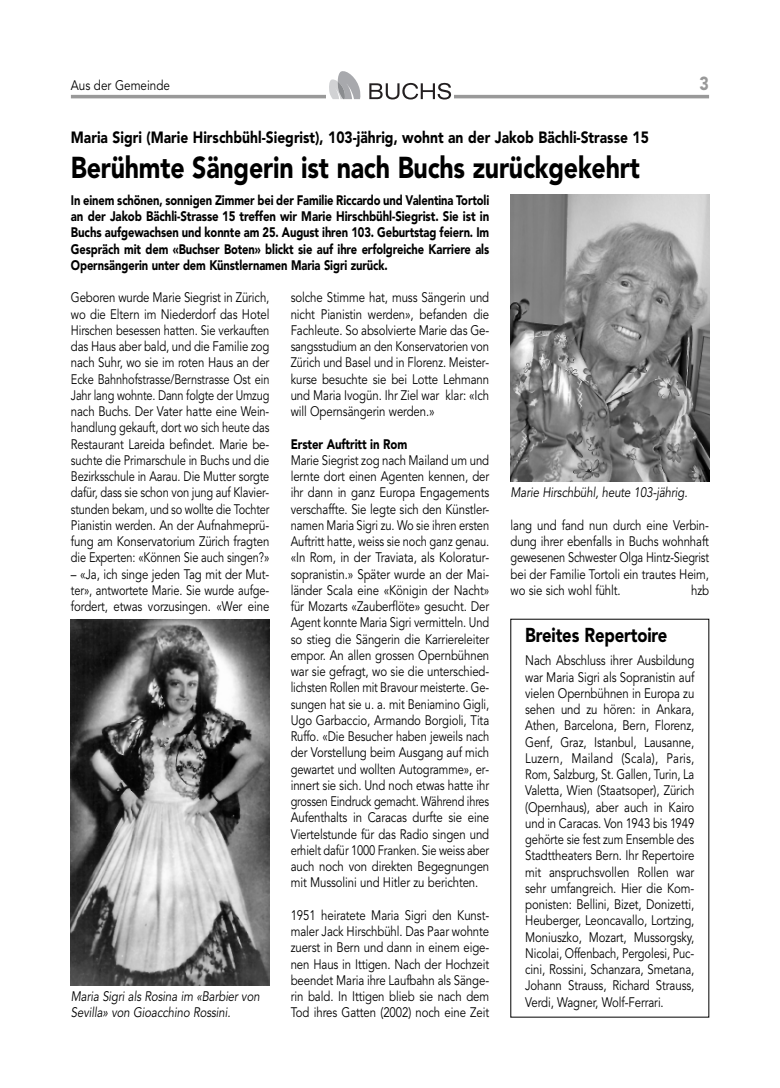
<style>
.page{position:relative;width:780px;height:1088px;background:#fff}
.page>*{position:absolute;margin:0;border:0;box-sizing:border-box;transform-origin:0 0}
.t1{font:900 30px "Avenir LT Std";letter-spacing:-.01em;color:#000;scale:.83 1}
.t2{font:900 20px "Avenir LT Std";letter-spacing:-.01em;color:#000;scale:.83 1}
.t3{font:900 18.75px "Avenir LT Std";color:#999;scale:.85 1}
.t4{font:900 16.25px "Avenir LT Std";color:#000;scale:.85 1}
.t5{font:13.75px/16.2px "Avenir LT Std";letter-spacing:-.01em;color:#000;text-align:justify;scale:.83 1}
.t6{font:900 13.75px/16.2px "Avenir LT Std";letter-spacing:-.01em;color:#000;text-align:justify;scale:.81 1}
.t7{font:italic 13.75px/16.2px "Avenir LT Std";letter-spacing:-.01em;color:#000;scale:.83 1}
.t8{font:13.75px "Avenir LT Std";letter-spacing:-.01em;color:#000;scale:.85 1}
.s1{font-weight:900}
</style>
<div class="page">
<hr style="left:71px;top:95px;width:638px;height:3px;background:#999">
<div style="left:326px;top:60px;width:128px;height:62px;background:#fff"></div>
<svg style="left:329px;top:71px;width:31px;height:28px"></svg>
<svg style="left:369px;top:83px;width:82px;height:16px"></svg>
<img style="left:71px;top:619px;width:198px;height:366px">
<img style="left:510px;top:195px;width:199px;height:286px">
<p class="t8" style="left:71px;top:79px;width:118px">Aus der Gemeinde</p>
<p class="t3" style="left:699px;top:75px;width:13px">3</p>
<p class="t4" style="left:71px;top:131px;width:681px">Maria Sigri (Marie Hirschbühl-Siegrist), 103-jährig, wohnt an der Jakob Bächli-Strasse 15</p>
<p class="t1" style="left:71px;top:156px;width:687px">Berühmte Sängerin ist nach Buchs zurückgekehrt</p>
<p class="t6" style="left:71px;top:193px;width:518px">In einem schönen, sonnigen Zimmer bei der Familie Riccardo und Valentina Tortoli an der Jakob Bächli-Strasse 15 treffen wir Marie Hirschbühl-Siegrist. Sie ist in Buchs aufgewachsen und konnte am 25. August ihren 103. Geburtstag feiern. Im Gespräch mit dem «Buchser Boten» blickt sie auf ihre erfolgreiche Karriere als Opernsängerin unter dem Künstlernamen Maria Sigri zurück.</p>
<p class="t5" style="left:71px;top:290px;width:241px">Geboren wurde Marie Siegrist in Zürich, wo die Eltern im Niederdorf das Hotel Hirschen besessen hatten. Sie verkauften das Haus aber bald, und die Familie zog nach Suhr, wo sie im roten Haus an der Ecke Bahnhofstrasse/Bernstrasse Ost ein Jahr lang wohnte. Dann folgte der Umzug nach Buchs. Der Vater hatte eine Wein&shy;handlung gekauft, dort wo sich heute das Restaurant Lareida befindet. Marie be&shy;suchte die Primarschule in Buchs und die Bezirksschule in Aarau. Die Mutter sorgte dafür, dass sie schon von jung auf Klavier&shy;stunden bekam, und so wollte die Tochter Pianistin werden. An der Aufnahmeprü&shy;fung am Konservatorium Zürich fragten die Experten: «Können Sie auch singen?»</p>
<p class="t5" style="left:71px;top:567px;width:241px">– «Ja, ich singe jeden Tag mit der Mut&shy;ter», antwortete Marie. Sie wurde aufge&shy;fordert, etwas vorzusingen. «Wer eine</p>
<p class="t7" style="left:71px;top:989px;width:229px">Maria Sigri als Rosina im «Barbier von<br>Sevilla» von Gioacchino Rossini.</p>
<p class="t5" style="left:291px;top:290px;width:241px">solche Stimme hat, muss Sängerin und nicht Pianistin werden», befanden die Fachleute. So absolvierte Marie das Ge&shy;sangsstudium an den Konservatorien von Zürich und Basel und in Florenz. Meister&shy;kurse besuchte sie bei Lotte Lehmann und Maria Ivogün. Ihr Ziel war klar: «Ich will Opernsängerin werden.»</p>
<p class="t5" style="left:291px;top:437px;width:241px;text-align:left"><span class="s1">Erster Auftritt in Rom<br></span>Marie Siegrist zog nach Mailand um und lernte dort einen Agenten kennen, der ihr dann in ganz Europa Engagements verschaffte. Sie legte sich den Künstler&shy;namen Maria Sigri zu. Wo sie ihren ersten Auftritt hatte, weiss sie noch ganz genau. «In Rom, in der Traviata, als Koloratur&shy;sopranistin.» Später wurde an der Mai&shy;länder Scala eine «Königin der Nacht» für Mozarts «Zauberflöte» gesucht. Der Agent konnte Maria Sigri vermitteln. Und so stieg die Sängerin die Karriereleiter empor. An allen grossen Opernbühnen war sie gefragt, wo sie die unterschied&shy;lichsten Rollen mit Bravour meisterte. Ge&shy;sungen hat sie u. a. mit Beniamino Gigli, Ugo Garbaccio, Armando Borgioli, Tita Ruffo. «Die Besucher haben jeweils nach der Vorstellung beim Ausgang auf mich gewartet und wollten Autogramme», er&shy;innert sie sich. Und noch etwas hatte ihr grossen Eindruck gemacht. Während ihres Aufenthalts in Caracas durfte sie eine Viertelstunde für das Radio singen und erhielt dafür 1000 Franken. Sie weiss aber auch noch von direkten Begegnungen mit Mussolini und Hitler zu berichten.</p>
<p class="t5" style="left:291px;top:908px;width:241px">1951 heiratete Maria Sigri den Kunst&shy;maler Jack Hirschbühl. Das Paar wohnte zuerst in Bern und dann in einem eige&shy;nen Haus in Ittigen. Nach der Hochzeit beendet Maria ihre Laufbahn als Sänge&shy;rin bald. In Ittigen blieb sie nach dem Tod ihres Gatten (2002) noch eine Zeit</p>
<p class="t7" style="left:510px;top:485px;width:215px">Marie Hirschbühl, heute 103-jährig.</p>
<p class="t5" style="left:510px;top:518px;width:241px">lang und fand nun durch eine Verbin&shy;dung ihrer ebenfalls in Buchs wohnhaft gewesenen Schwester Olga Hintz-Siegrist bei der Familie Tortoli ein trautes Heim, wo sie sich wohl fühlt.</p>
<p class="t5" style="left:691px;top:583px;width:23px">hzb</p>
<p class="t2" style="left:525px;top:626px;width:173px">Breites Repertoire</p>
<p class="t5" style="left:525px;top:653px;width:205px">Nach Abschluss ihrer Ausbildung war Maria Sigri als Sopranistin auf vielen Opernbühnen in Europa zu sehen und zu hören: in Ankara, Athen, Barcelona, Bern, Florenz, Genf, Graz, Istanbul, Lausanne, Luzern, Mailand (Scala), Paris, Rom, Salzburg, St. Gallen, Turin, La Valetta, Wien (Staatsoper), Zürich (Opernhaus), aber auch in Kairo und in Caracas. Von 1943 bis 1949 gehörte sie fest zum Ensemble des Stadttheaters Bern. Ihr Repertoire mit anspruchsvollen Rollen war sehr umfangreich. Hier die Kom&shy;ponisten: Bellini, Bizet, Donizetti, Heuberger, Leoncavallo, Lortzing, Moniuszko, Mozart, Mussorgsky, Nicolai, Offenbach, Pergolesi, Puc&shy;cini, Rossini, Schanzara, Smetana, Johann Strauss, Richard Strauss, Verdi, Wagner, Wolf-Ferrari.</p>
</div>
